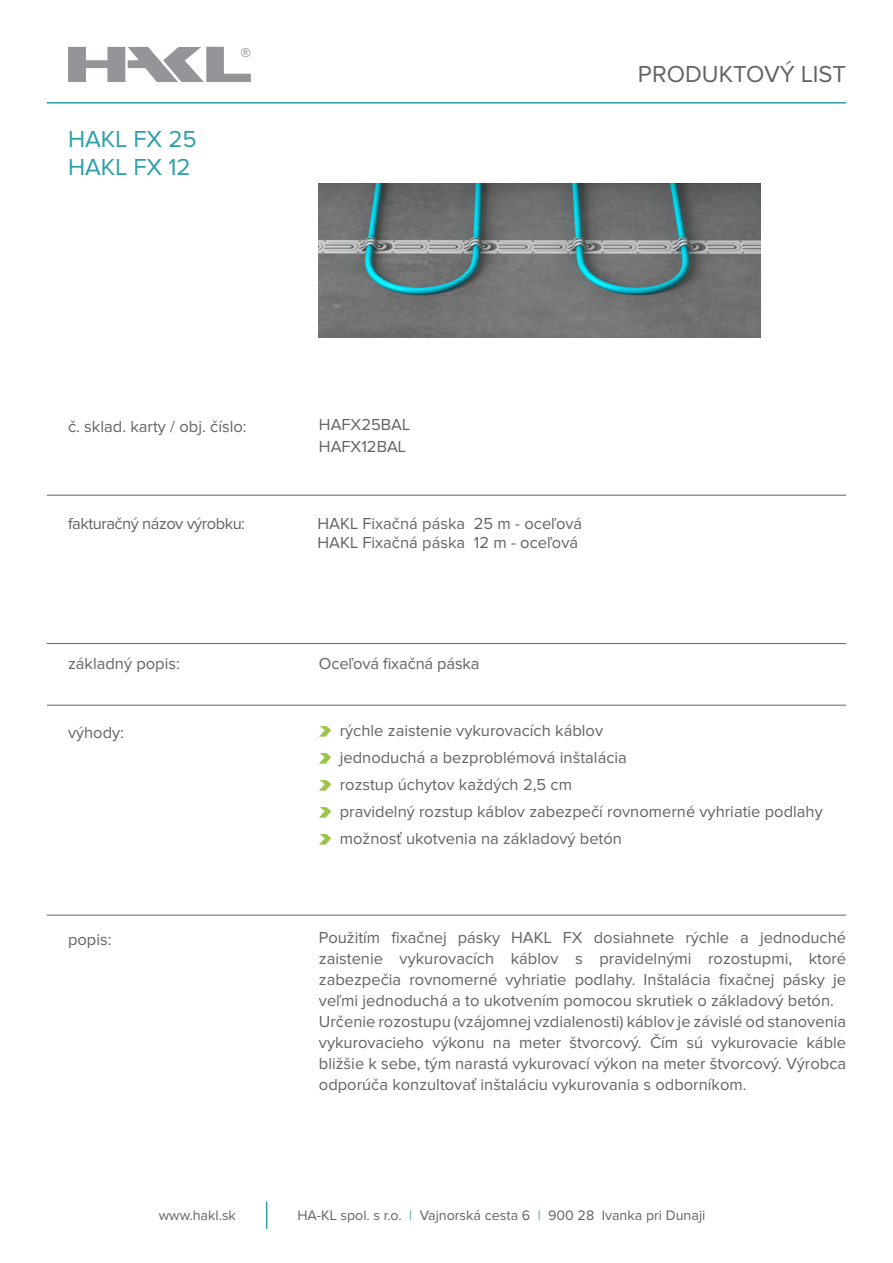
<style>
.page{position:relative;width:893px;height:1263px;background:#fff}
.page>*{position:absolute;margin:0;border:0;box-sizing:border-box;transform-origin:0 0}
.t1{font:24px "Proxima Nova";color:#2ba0a8}
.t2{font:24px "Proxima Nova";color:#636366}
.t3{font:16.5px/21px "Proxima Nova";color:#636366;text-align:justify}
.t4{font:16.5px "Proxima Nova";letter-spacing:-.03em;color:#636366}
.t5{font:14.25px "Proxima Nova";color:#636366}
.s1{color:#2ba0a8}
</style>
<div class="page">
<svg style="left:266px;top:1202px;width:1px;height:27px"></svg>
<svg style="left:68px;top:47px;width:183px;height:35px"></svg>
<svg style="left:319px;top:726px;width:12px;height:11px"></svg>
<svg style="left:319px;top:753px;width:12px;height:11px"></svg>
<svg style="left:319px;top:780px;width:12px;height:11px"></svg>
<svg style="left:319px;top:807px;width:12px;height:11px"></svg>
<svg style="left:319px;top:834px;width:12px;height:11px"></svg>
<hr style="left:47px;top:915px;width:799px;height:1px;background:#636366">
<hr style="left:47px;top:705px;width:799px;height:1px;background:#636366">
<hr style="left:47px;top:643px;width:799px;height:1px;background:#636366">
<hr style="left:47px;top:495px;width:799px;height:1px;background:#636366">
<hr style="left:47px;top:102px;width:799px;height:2px;background:#2ba0a8">
<img style="left:319px;top:183px;width:441px;height:154px">
<p class="t1" style="left:68px;top:128px;width:130px">HAKL FX 25</p>
<p class="t1" style="left:68px;top:156px;width:124px">HAKL FX 12</p>
<p class="t2" style="left:638px;top:63px;width:210px">PRODUKTOVÝ LIST</p>
<p class="t3" style="left:68px;top:417px;width:180px">č. sklad. karty / obj. číslo:</p>
<p class="t3" style="left:319px;top:414px;width:93px">HAFX25BAL</p>
<p class="t3" style="left:319px;top:437px;width:89px">HAFX12BAL</p>
<p class="t4" style="left:68px;top:516px;width:178px">fakturačný názov výrobku:</p>
<p class="t3" style="left:317px;top:513px;width:266px">HAKL Fixačná páska 25 m - oceľová</p>
<p class="t3" style="left:317px;top:533px;width:262px">HAKL Fixačná páska 12 m - oceľová</p>
<p class="t3" style="left:68px;top:654px;width:113px">základný popis:</p>
<p class="t3" style="left:319px;top:654px;width:162px">Oceľová fixačná páska</p>
<p class="t3" style="left:68px;top:722px;width:58px">výhody:</p>
<p class="t3" style="left:340px;top:720px;width:265px">rýchle zaistenie vykurovacích káblov</p>
<p class="t3" style="left:340px;top:747px;width:289px">jednoduchá a bezproblémová inštalácia</p>
<p class="t3" style="left:340px;top:774px;width:234px">rozstup úchytov každých 2,5 cm</p>
<p class="t3" style="left:340px;top:801px;width:485px">pravidelný rozstup káblov zabezpečí rovnomerné vyhriatie podlahy</p>
<p class="t3" style="left:340px;top:828px;width:284px">možnosť ukotvenia na základový betón</p>
<p class="t3" style="left:68px;top:929px;width:45px">popis:</p>
<p class="t3" style="left:319px;top:927px;width:529px">Použitím fixačnej pásky HAKL FX dosiahnete rýchle a jednoduché zaistenie vykurovacích káblov s pravidelnými rozostupmi, ktoré zabezpečia rovnomerné vyhriatie podlahy. Inštalácia fixačnej pásky je veľmi jednoduchá a to ukotvením pomocou skrutiek o základový betón.</p>
<p class="t3" style="left:319px;top:1011px;width:529px">Určenie rozostupu (vzájomnej vzdialenosti) káblov je závislé od stanovenia</p>
<p class="t3" style="left:319px;top:1032px;width:529px">vykurovacieho výkonu na meter štvorcový. Čím sú vykurovacie káble bližšie k sebe, tým narastá vykurovací výkon na meter štvorcový. Výrobca</p>
<p class="t3" style="left:319px;top:1074px;width:429px">odporúča konzultovať inštaláciu vykurovania s odborníkom.</p>
<p class="t5" style="left:159px;top:1208px;width:79px">www.hakl.sk</p>
<p class="t5" style="left:297px;top:1208px;width:410px">HA-KL spol. s r.o. <span class="s1">|</span> Vajnorská cesta 6 <span class="s1">|</span> 900 28 Ivanka pri Dunaji</p>
</div>
